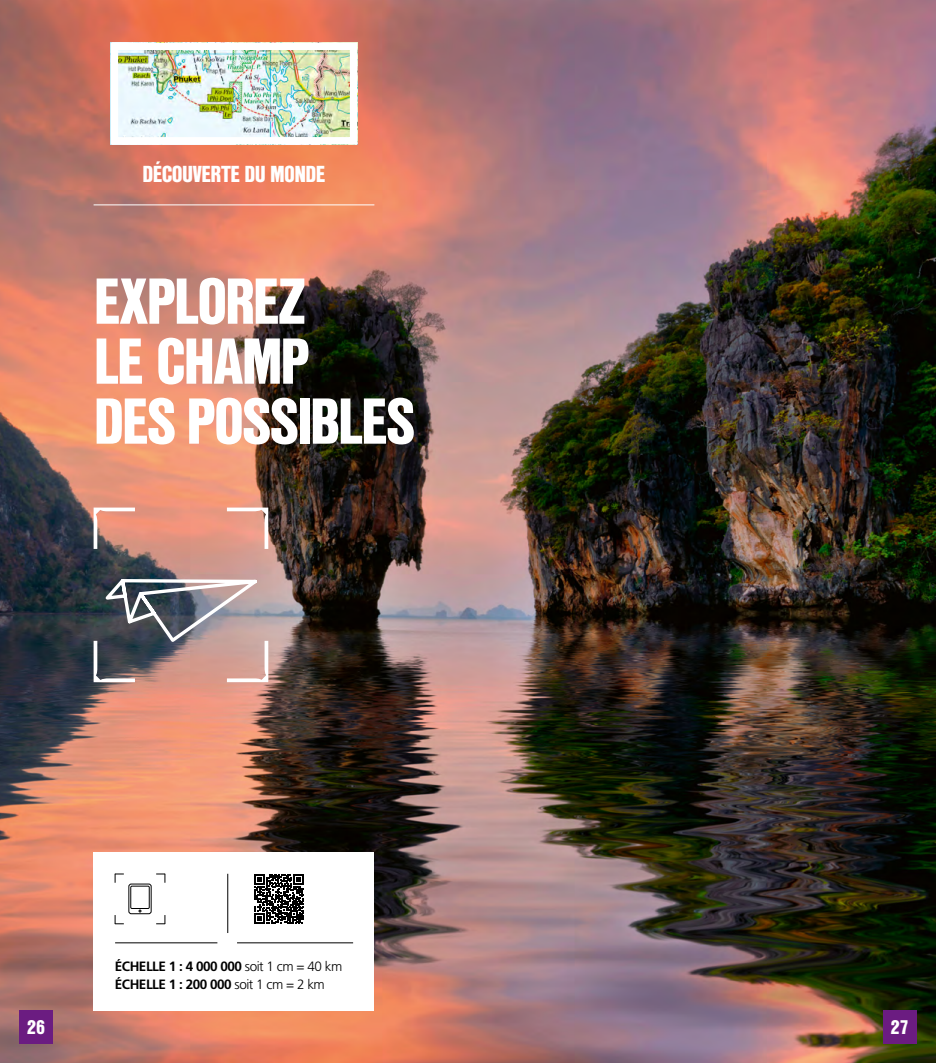
<style>
.page{position:relative;width:936px;height:1063px;background:#fff}
.page>*{position:absolute;margin:0;border:0;box-sizing:border-box;transform-origin:0 0}
.t1{font:900 63px/60px "Nimbus San Con L";letter-spacing:-.025em;color:#fff}
.t2{font:900 22.5px "Nimbus San Con L";letter-spacing:-.03em;color:#fff}
.t3{font:900 19.2px "Nimbus San Con L";color:#fff}
.t4{font:700 13.5px/18px "Frutiger LT Std";letter-spacing:-.035em;color:#000}
.s1{font-weight:300}
</style>
<div class="page">
<img style="left:0;top:0;width:935px;height:1063px">
<svg style="left:227px;top:508px;width:41px;height:41px;background:#e9aa9a"></svg>
<svg style="left:94px;top:508px;width:41px;height:41px;background:#d89b8b"></svg>
<svg style="left:94px;top:576px;width:174px;height:106px;background:#8e8284"></svg>
<div style="left:94px;top:948px;width:280px;height:62px;background:#fff"></div>
<div style="left:94px;top:853px;width:280px;height:95px;background:#fff"></div>
<hr style="left:115px;top:943px;width:102px;height:1px;background:#000">
<hr style="left:237px;top:943px;width:116px;height:1px;background:#000">
<svg style="left:254px;top:874px;width:50px;height:50px"></svg>
<svg style="left:115px;top:874px;width:9px;height:9px"></svg>
<svg style="left:156px;top:874px;width:10px;height:9px"></svg>
<svg style="left:115px;top:915px;width:9px;height:10px"></svg>
<svg style="left:156px;top:915px;width:10px;height:10px"></svg>
<div style="left:128px;top:884px;width:23px;height:30px;border:1px solid #000;border-radius:2px"></div>
<div style="left:130px;top:886px;width:20px;height:23px;border:1px solid #000"></div>
<hr style="left:227px;top:874px;width:1px;height:59px;background:#000">
<hr style="left:94px;top:205px;width:280px;height:1px;background:#fff">
<img style="left:120px;top:52px;width:228px;height:84px">
<div style="left:111px;top:43px;width:246px;height:102px;border:8px solid #fff"></div>
<div style="left:19px;top:1010px;width:34px;height:34px;background:#6b1c81"></div>
<div style="left:883px;top:1010px;width:33px;height:34px;background:#6b1c81"></div>
<h2 class="t2" style="left:142px;top:157px;width:184px">DÉCOUVERTE DU MONDE</h2>
<h1 class="t1" style="left:94px;top:269px;width:323px">EXPLOREZ<br>LE CHAMP<br>DES POSSIBLES</h1>
<p class="t4" style="left:115px;top:957px;width:229px">ÉCHELLE 1 : 4 000 000 <span class="s1">soit 1 cm = 40 km<br></span>ÉCHELLE 1 : 200 000 <span class="s1">soit 1 cm = 2 km</span></p>
<h3 class="t3" style="left:27px;top:1012px;width:19px">26</h3>
<h3 class="t3" style="left:890px;top:1012px;width:19px">27</h3>
</div>
